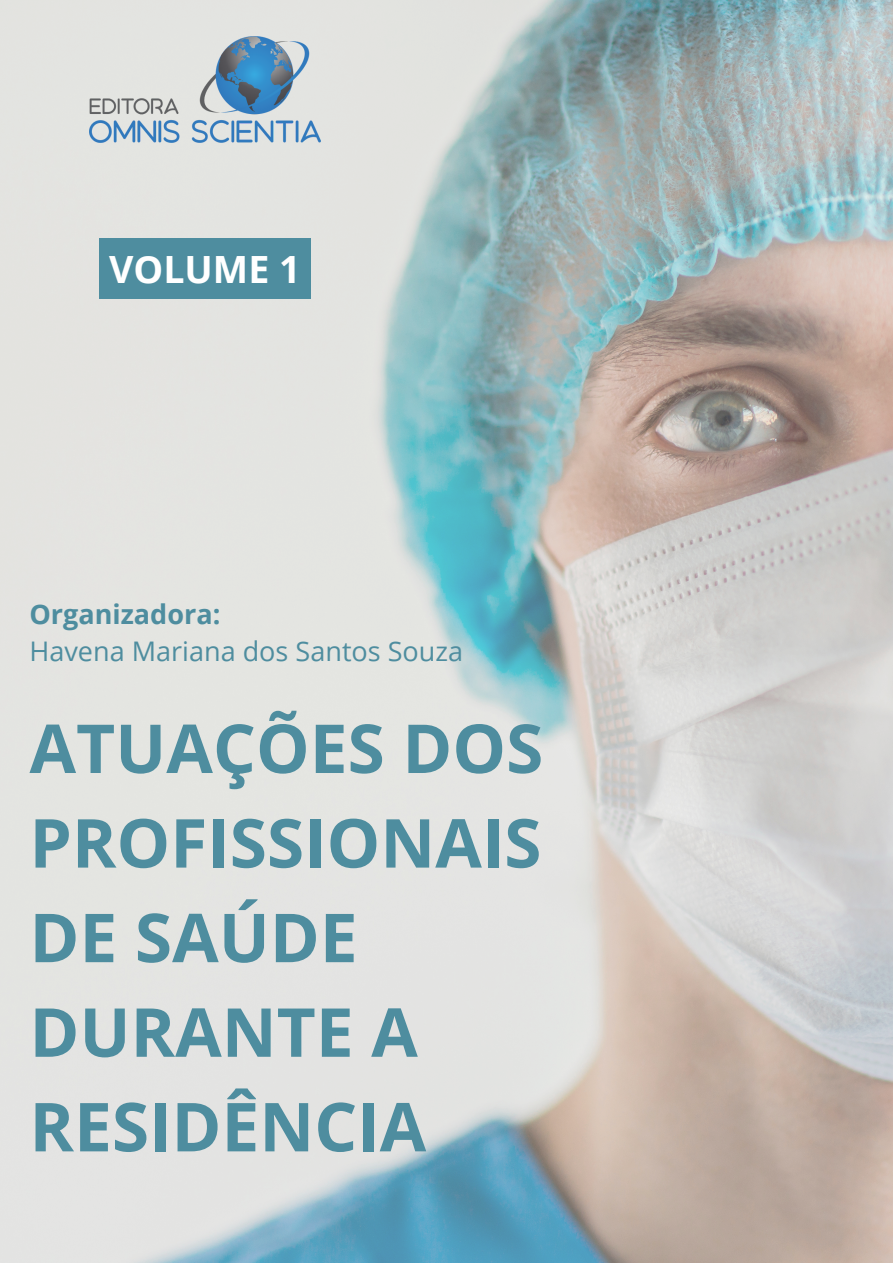
<style>
.page{position:relative;width:893px;height:1263px;background:#fff}
.page>*{position:absolute;margin:0;border:0;box-sizing:border-box;transform-origin:0 0}
.t1{font:700 67.5px/94.7px "Open Sans";color:#4e8d9f}
.t2{font:700 37.5px "Open Sans";color:#fff}
.t3{font:27px/37.2px "Open Sans";color:#4e8d9f}
.s1{font-weight:700}
</style>
<div class="page">
<img style="left:0;top:0;width:893px;height:1263px">
<img style="left:89px;top:36px;width:231px;height:106px">
<div style="left:99px;top:238px;width:211px;height:60px;background:#4e8d9f"></div>
<p class="t2" style="left:109px;top:242px;width:193px">VOLUME 1</p>
<p class="t3" style="left:29px;top:595px;width:435px"><span class="s1">Organizadora:<br></span>Havena Mariana dos Santos Souza</p>
<p class="t1" style="left:29px;top:699px;width:515px">ATUAÇÕES DOS<br>PROFISSIONAIS<br>DE SAÚDE<br>DURANTE A<br>RESIDÊNCIA</p>
</div>
